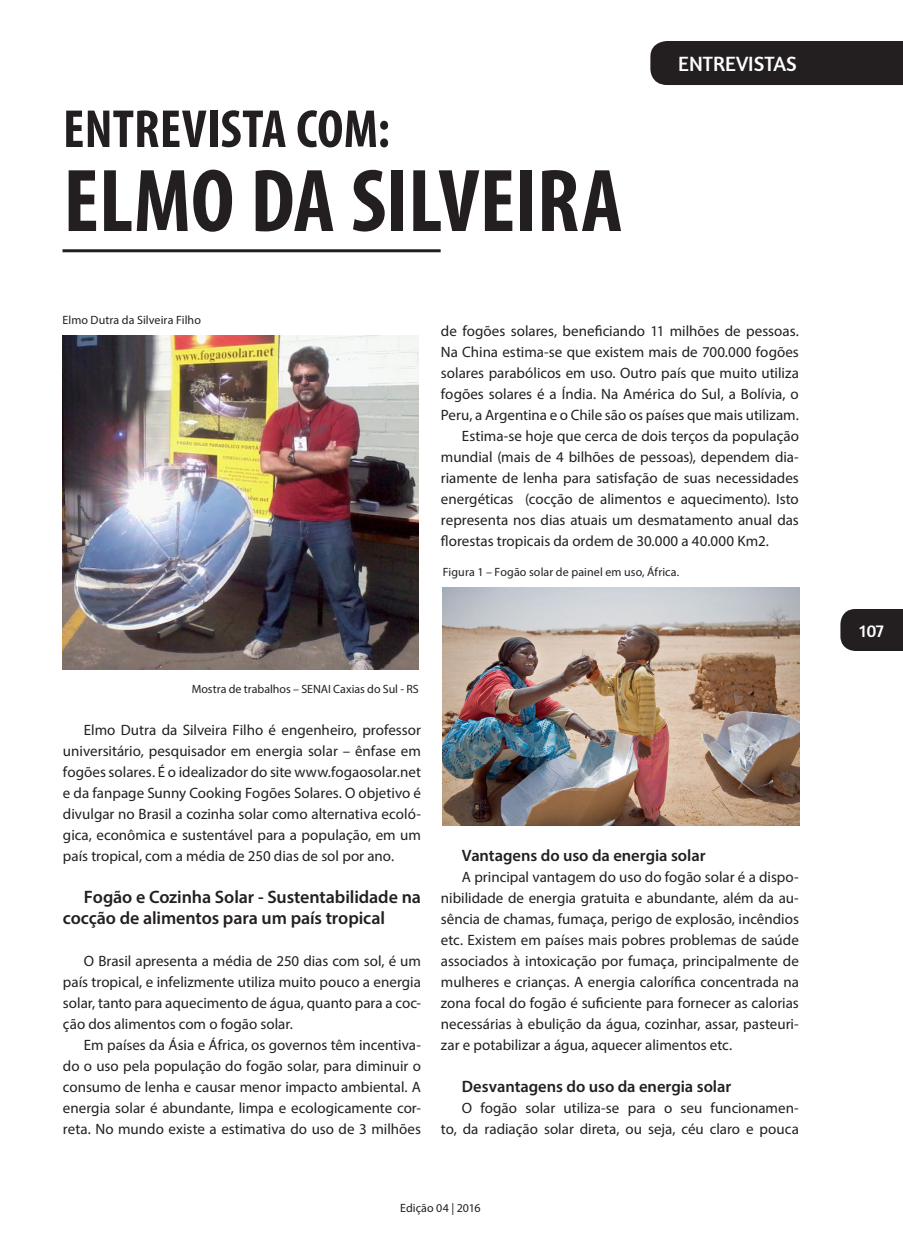
<style>
.page{position:relative;width:903px;height:1260px;background:#fff}
.page>*{position:absolute;margin:0;border:0;box-sizing:border-box;transform-origin:0 0}
.título{font:700 condensed 90px "Myriad Pro";color:#231f20}
.título-2{font:700 condensed 54px "Myriad Pro";letter-spacing:.005em;color:#231f20}
.t1{font:21px "Amaranth";color:#fff}
.subtitulo{font:600 18px/21px "Myriad Pro";letter-spacing:-.005em;color:#231f20}
.t2{font:18px "Amaranth";color:#fff}
.sub_subtitulo{font:600 16.5px "Myriad Pro";color:#231f20}
.texto{font:15px/21px "Myriad Pro";color:#231f20;text-align:justify}
.figura_e_legenda_ima{font:12px "Myriad Pro";letter-spacing:.01em;color:#231f20}
.fonte_imagens{font:12px "Myriad Pro";letter-spacing:-.005em;color:#231f20}
</style>
<div class="page">
<div style="left:840px;top:609px;width:63px;height:42px;background:#231f20"></div>
<div style="left:650px;top:41px;width:253px;height:44px;background:#231f20"></div>
<hr style="left:63px;top:249px;width:378px;height:3px;background:#231f20">
<img style="left:443px;top:588px;width:356px;height:237px">
<img style="left:63px;top:335px;width:356px;height:334px">
<p class="título-2" style="left:63px;top:95px;width:328px">ENTREVISTA COM:</p>
<p class="título" style="left:63px;top:145px;width:561px">ELMO DA SILVEIRA</p>
<h3 class="t1" style="left:678px;top:51px;width:120px">ENTREVISTAS</h3>
<p class="figura_e_legenda_ima" style="left:63px;top:313px;width:140px">Elmo Dutra da Silveira Filho</p>
<p class="texto" style="left:441px;top:320px;width:359px">de fogões solares, beneficiando 11 milhões de pessoas.<br>Na China estima-se que existem mais de 700.000 fogões solares parabólicos em uso. Outro país que muito utiliza fogões solares é a Índia. Na América do Sul, a Bolívia, o Peru, a Argentina e o Chile são os países que mais utilizam.</p>
<p class="texto" style="left:441px;top:425px;width:359px;text-indent:21px">Estima-se hoje que cerca de dois terços da população mundial (mais de 4 bilhões de pessoas), dependem dia&shy;riamente de lenha para satisfação de suas necessidades energéticas (cocção de alimentos e aquecimento). Isto representa nos dias atuais um desmatamento anual das florestas tropicais da ordem de 30.000 a 40.000 Km2.</p>
<p class="figura_e_legenda_ima" style="left:443px;top:565px;width:238px">Figura 1 – Fogão solar de painel em uso, África.</p>
<p class="fonte_imagens" style="left:192px;top:682px;width:229px">Mostra de trabalhos – SENAI Caxias do Sul - RS</p>
<p class="texto" style="left:63px;top:719px;width:359px;text-indent:21px">Elmo Dutra da Silveira Filho é engenheiro, professor universitário, pesquisador em energia solar – ênfase em fogões solares. É o idealizador do site www.fogaosolar.net e da fanpage Sunny Cooking Fogões Solares. O objetivo é divulgar no Brasil a cozinha solar como alternativa ecoló&shy;gica, econômica e sustentável para a população, em um país tropical, com a média de 250 dias de sol por ano.</p>
<p class="subtitulo" style="left:63px;top:886px;width:359px;text-indent:21px">Fogão e Cozinha Solar - Sustentabilidade na cocção de alimentos para um país tropical</p>
<p class="texto" style="left:63px;top:950px;width:359px;text-indent:21px">O Brasil apresenta a média de 250 dias com sol, é um país tropical, e infelizmente utiliza muito pouco a energia solar, tanto para aquecimento de água, quanto para a coc&shy;ção dos alimentos com o fogão solar.</p>
<p class="texto" style="left:63px;top:1034px;width:359px;text-indent:21px">Em países da Ásia e África, os governos têm incentiva&shy;do o uso pela população do fogão solar, para diminuir o consumo de lenha e causar menor impacto ambiental. A energia solar é abundante, limpa e ecologicamente cor&shy;reta. No mundo existe a estimativa do uso de 3 milhões</p>
<p class="sub_subtitulo" style="left:462px;top:845px;width:245px">Vantagens do uso da energia solar</p>
<p class="texto" style="left:441px;top:866px;width:360px;text-indent:21px">A principal vantagem do uso do fogão solar é a dispo&shy;nibilidade de energia gratuita e abundante, além da au&shy;sência de chamas, fumaça, perigo de explosão, incêndios etc. Existem em países mais pobres problemas de saúde associados à intoxicação por fumaça, principalmente de mulheres e crianças. A energia calorífica concentrada na zona focal do fogão é suficiente para fornecer as calorias necessárias à ebulição da água, cozinhar, assar, pasteuri&shy;zar e potabilizar a água, aquecer alimentos etc.</p>
<p class="sub_subtitulo" style="left:462px;top:1076px;width:271px">Desvantagens do uso da energia solar</p>
<p class="texto" style="left:441px;top:1097px;width:359px;text-align:right">O fogão solar utiliza-se para o seu funcionamen-<br>to, da radiação solar direta, ou seja, céu claro e pouca</p>
<p class="figura_e_legenda_ima" style="left:400px;top:1201px;width:82px">Edição 04 | 2016</p>
<p class="t2" style="left:859px;top:620px;width:26px">107</p>
</div>
